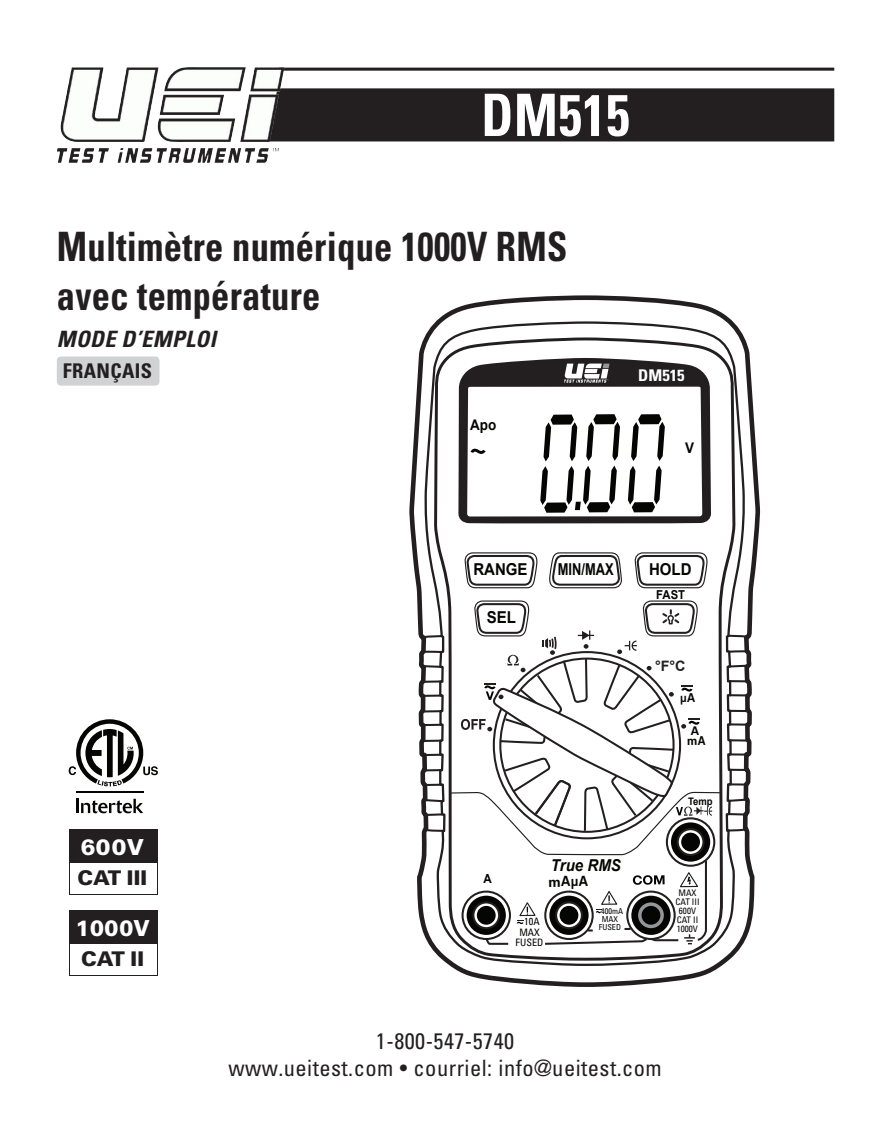
<style>
.page{position:relative;width:891px;height:1134px;background:#fff}
.page>*{position:absolute;margin:0;border:0;box-sizing:border-box;transform-origin:0 0}
.t1{font:700 condensed 58.5px "Univers LT Std";letter-spacing:.01em;color:#fff;scale:.9 1}
._02-FEATURES-English{font:700 condensed 40.5px/48.6px "Univers LT Std";letter-spacing:.01em;color:#231f20;scale:.9 1}
.t2{font:condensed 22.5px "Univers LT Std";letter-spacing:.02em;color:#231f20}
.t3{font:italic 700 condensed 22.5px "Univers LT Std";letter-spacing:.02em;color:#231f20}
.t4{font:900 22.05px "Univers LT Std";letter-spacing:.01em;color:#fff;scale:.95 1}
.t5{font:900 22.05px "Univers LT Std";letter-spacing:.01em;color:#fff}
.t6{font:900 20.25px "Univers LT Std";letter-spacing:-.01em;color:#231f20}
.t7{font:700 condensed 20.25px "Univers LT Std";letter-spacing:.02em;color:#231f20}
.t8{font:700 16.43px "Arial";color:#050504;scale:.92 1}
.t9{font:italic 700 16.43px "Arial";color:#050504;scale:.92 1}
.t10{font:700 16.43px "Arial";color:#050504;scale:.79 1}
.t11{font:700 condensed 15.97px "Univers LT Std";color:#fff;scale:1.04 1}
.t12{font:700 14.62px "Arial";color:#050504;scale:.92 1}
.t13{font:700 14.4px "Arial";color:#231f20}
.t14{font:700 13.95px "Univers LT Std";color:#050504;scale:.94 1}
.t15{font:700 12.6px "Arial";color:#050504;scale:.92 1}
.t16{font:700 12.38px "Arial";color:#050504;scale:.92 1}
.t17{font:condensed 10.35px/10.3px "Univers LT Std";letter-spacing:-.005em;color:#050504;text-align:center}
.t18{font:700 10.35px "Arial";color:#050504;scale:.92 1}
.t19{font:condensed 9px/9px "Univers LT Std";letter-spacing:-.005em;color:#050504;text-align:center}
.t20{font:condensed 8.1px/8.1px "Univers LT Std";letter-spacing:-.005em;color:#050504;text-align:center}
</style>
<div class="page">
<svg style="left:410px;top:295px;width:348px;height:692px"></svg>
<svg style="left:422px;top:320px;width:323px;height:647px"></svg>
<svg style="left:433px;top:336px;width:304px;height:626px"></svg>
<svg style="left:457px;top:357px;width:255px;height:168px"></svg>
<svg style="left:727px;top:634px;width:22px;height:5px"></svg>
<svg style="left:727px;top:649px;width:22px;height:5px"></svg>
<svg style="left:727px;top:664px;width:23px;height:5px"></svg>
<svg style="left:730px;top:680px;width:17px;height:2px"></svg>
<svg style="left:730px;top:694px;width:17px;height:2px"></svg>
<svg style="left:730px;top:710px;width:18px;height:2px"></svg>
<hr style="left:730px;top:723px;width:17px;height:3px;background:#231f20">
<hr style="left:730px;top:739px;width:18px;height:3px;background:#231f20">
<hr style="left:731px;top:753px;width:15px;height:3px;background:#231f20">
<svg style="left:731px;top:769px;width:15px;height:2px"></svg>
<hr style="left:731px;top:783px;width:15px;height:3px;background:#231f20">
<svg style="left:727px;top:798px;width:21px;height:5px"></svg>
<hr style="left:729px;top:813px;width:16px;height:3px;background:#231f20">
<svg style="left:727px;top:827px;width:21px;height:6px"></svg>
<svg style="left:463px;top:552px;width:75px;height:37px"></svg>
<svg style="left:549px;top:552px;width:74px;height:37px"></svg>
<svg style="left:633px;top:552px;width:75px;height:37px"></svg>
<svg style="left:464px;top:364px;width:241px;height:156px"></svg>
<div style="left:57px;top:356px;width:102px;height:30px;background:#d1d2d4;border-radius:4px"></div>
<div style="left:284px;top:88px;width:550px;height:53px;background:#231f20"></div>
<hr style="left:279px;top:68px;width:555px;height:3px;background:#231f20">
<img style="left:60px;top:67px;width:224px;height:75px">
<hr style="left:76px;top:799px;width:3px;height:14px;background:#050504">
<svg style="left:81px;top:799px;width:62px;height:14px"></svg>
<hr style="left:76px;top:792px;width:67px;height:1px;background:#050504">
<svg style="left:69px;top:719px;width:89px;height:67px"></svg>
<div style="left:69px;top:910px;width:89px;height:66px;background:#231f20"></div>
<div style="left:70px;top:945px;width:87px;height:30px;background:#fff"></div>
<div style="left:69px;top:829px;width:89px;height:66px;background:#231f20"></div>
<div style="left:70px;top:864px;width:87px;height:30px;background:#fff"></div>
<svg style="left:421px;top:600px;width:300px;height:346px"></svg>
<p class="t1" style="left:481px;top:79px;width:166px">DM515</p>
<p class="_02-FEATURES-English" style="left:57px;top:223px;width:569px">Multimètre numérique 1000V RMS avec température</p>
<p class="t3" style="left:57px;top:325px;width:161px">MODE D’EMPLOI</p>
<p class="t7" style="left:63px;top:359px;width:91px">FRANÇAIS</p>
<p class="t12" style="left:470px;top:416px;width:30px">Apo</p>
<p class="t11" style="left:638px;top:366px;width:46px">DM515</p>
<p class="t12" style="left:685px;top:438px;width:11px">V</p>
<p class="t5" style="left:81px;top:834px;width:64px">600V</p>
<p class="t6" style="left:77px;top:865px;width:71px">CAT III</p>
<p class="t4" style="left:76px;top:915px;width:79px">1000V</p>
<p class="t6" style="left:81px;top:946px;width:64px">CAT II</p>
<p class="t8" style="left:473px;top:558px;width:61px">RANGE</p>
<p class="t8" style="left:487px;top:606px;width:33px">SEL</p>
<p class="t10" style="left:558px;top:558px;width:72px">MIN/MAX</p>
<p class="t8" style="left:649px;top:558px;width:48px">HOLD</p>
<p class="t16" style="left:656px;top:586px;width:33px">FAST</p>
<p class="t13" style="left:655px;top:656px;width:32px">°F°C</p>
<p class="t9" style="left:551px;top:854px;width:77px">True RMS</p>
<p class="t18" style="left:688px;top:794px;width:28px">Temp</p>
<p class="t15" style="left:483px;top:870px;width:11px">A</p>
<p class="t14" style="left:548px;top:874px;width:44px;rotate:-1deg">mAµA</p>
<p class="t17" style="left:516px;top:916px;width:29px">10A<br>MAX<br>FUSED</p>
<p class="t20" style="left:599px;top:907px;width:26px">400mA<br>MAX<br>FUSED</p>
<p class="t19" style="left:676px;top:888px;width:26px">MAX<br>CAT III<br>600V<br>CAT II<br>1000V</p>
<p class="t2" style="left:376px;top:1027px;width:140px">1-800-547-5740</p>
<p class="t2" style="left:228px;top:1054px;width:435px">www.ueitest.com • courriel: info@ueitest.com</p>
</div>
